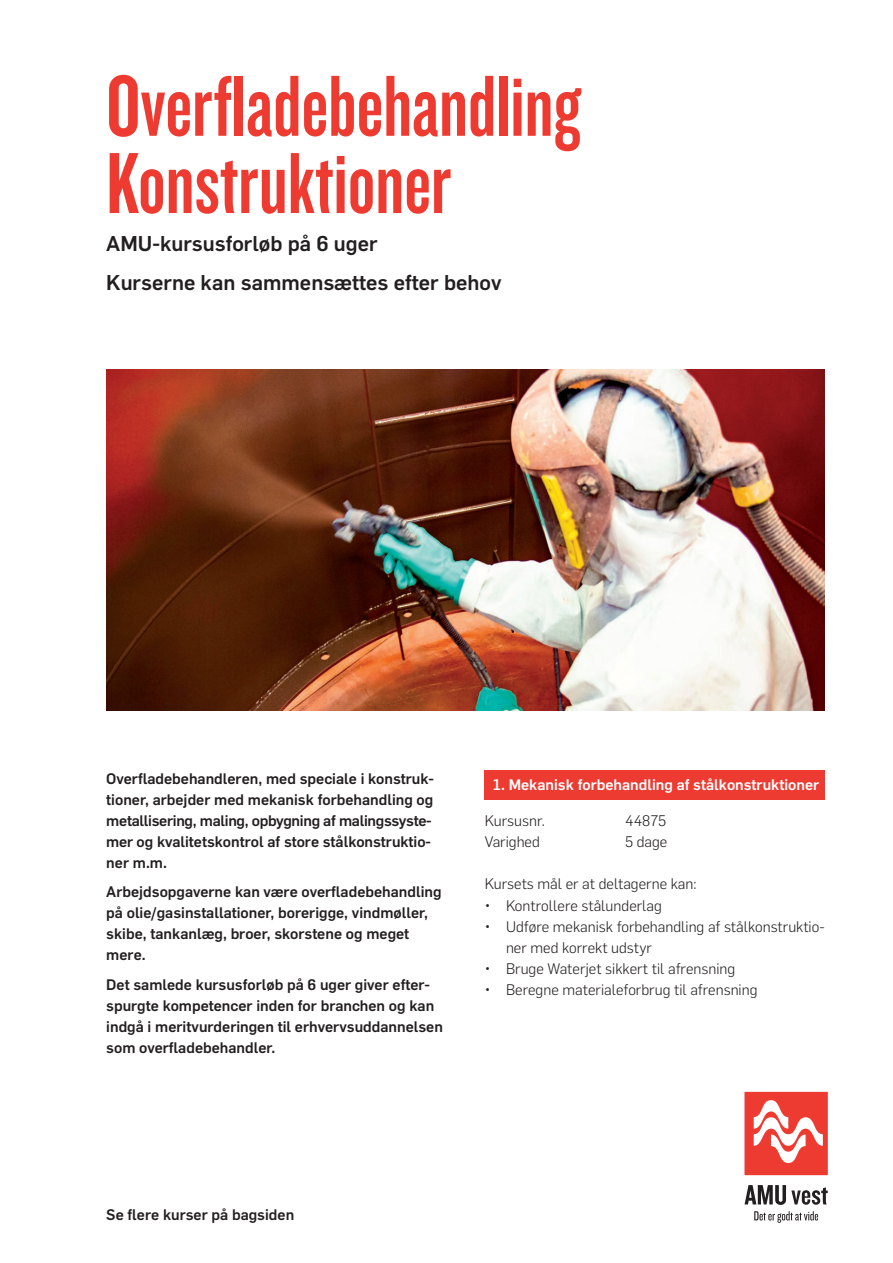
<style>
.page{position:relative;width:893px;height:1263px;background:#fff}
.page>*{position:absolute;margin:0;border:0;box-sizing:border-box;transform-origin:0 0}
.t1{font:90px/77.2px "Knockout 48 Featherweight";color:#ee3b32}
.t2{font:500 21px/38.2px "Flama";color:#231f20}
.t3{font:500 15px/21px "Flama";color:#231f20}
.t4{font:300 15px/21px "Flama";color:#231f20}
.t5{font:500 15px "Flama";color:#fff}
</style>
<div class="page">
<svg style="left:744px;top:1092px;width:84px;height:83px"></svg>
<svg style="left:745px;top:1185px;width:83px;height:20px"></svg>
<svg style="left:754px;top:1211px;width:64px;height:12px"></svg>
<div style="left:485px;top:770px;width:340px;height:29px;background:#ee3b32"></div>
<img style="left:106px;top:370px;width:719px;height:340px">
<h1 class="t1" style="left:106px;top:64px;width:476px">Overfladebehandling<br>Konstruktioner</h1>
<h2 class="t2" style="left:106px;top:223px;width:397px">AMU-kursusforløb på 6 uger<br>Kurserne kan sammensættes efter behov</h2>
<p class="t3" style="left:106px;top:767px;width:329px">Overfladebehandleren, med speciale i konstruk&shy;tioner, arbejder med mekanisk forbehandling og metallisering, maling, opbygning af malingssyste&shy;mer og kvalitetskontrol af store stålkonstruktio&shy;ner m.m.</p>
<p class="t3" style="left:106px;top:880px;width:337px">Arbejdsopgaverne kan være overfladebehandling på olie/gasinstallationer, borerigge, vindmøller, skibe, tankanlæg, broer, skorstene og meget mere.</p>
<p class="t3" style="left:106px;top:973px;width:338px">Det samlede kursusforløb på 6 uger giver efter&shy;spurgte kompetencer inden for branchen og kan indgå i meritvurderingen til erhvervsuddannelsen som overfladebehandler.</p>
<p class="t5" style="left:493px;top:774px;width:327px">1. Mekanisk forbehandling af stålkonstruktioner</p>
<p class="t4" style="left:485px;top:810px;width:62px">Kursusnr.</p>
<p class="t4" style="left:625px;top:810px;width:43px">44875</p>
<p class="t4" style="left:485px;top:831px;width:57px">Varighed</p>
<p class="t4" style="left:625px;top:831px;width:44px">5 dage</p>
<p class="t4" style="left:485px;top:873px;width:213px">Kursets mål er at deltagerne kan:</p>
<p class="t4" style="left:485px;top:894px;width:179px">• Kontrollere stålunderlag</p>
<p class="t4" style="left:506px;top:915px;width:320px;text-indent:-21px">• Udføre mekanisk forbehandling af stålkonstruktio&shy;ner med korrekt udstyr</p>
<p class="t4" style="left:485px;top:957px;width:252px">• Bruge Waterjet sikkert til afrensning</p>
<p class="t4" style="left:485px;top:978px;width:274px">• Beregne materialeforbrug til afrensning</p>
<p class="t3" style="left:106px;top:1203px;width:189px">Se flere kurser på bagsiden</p>
</div>
